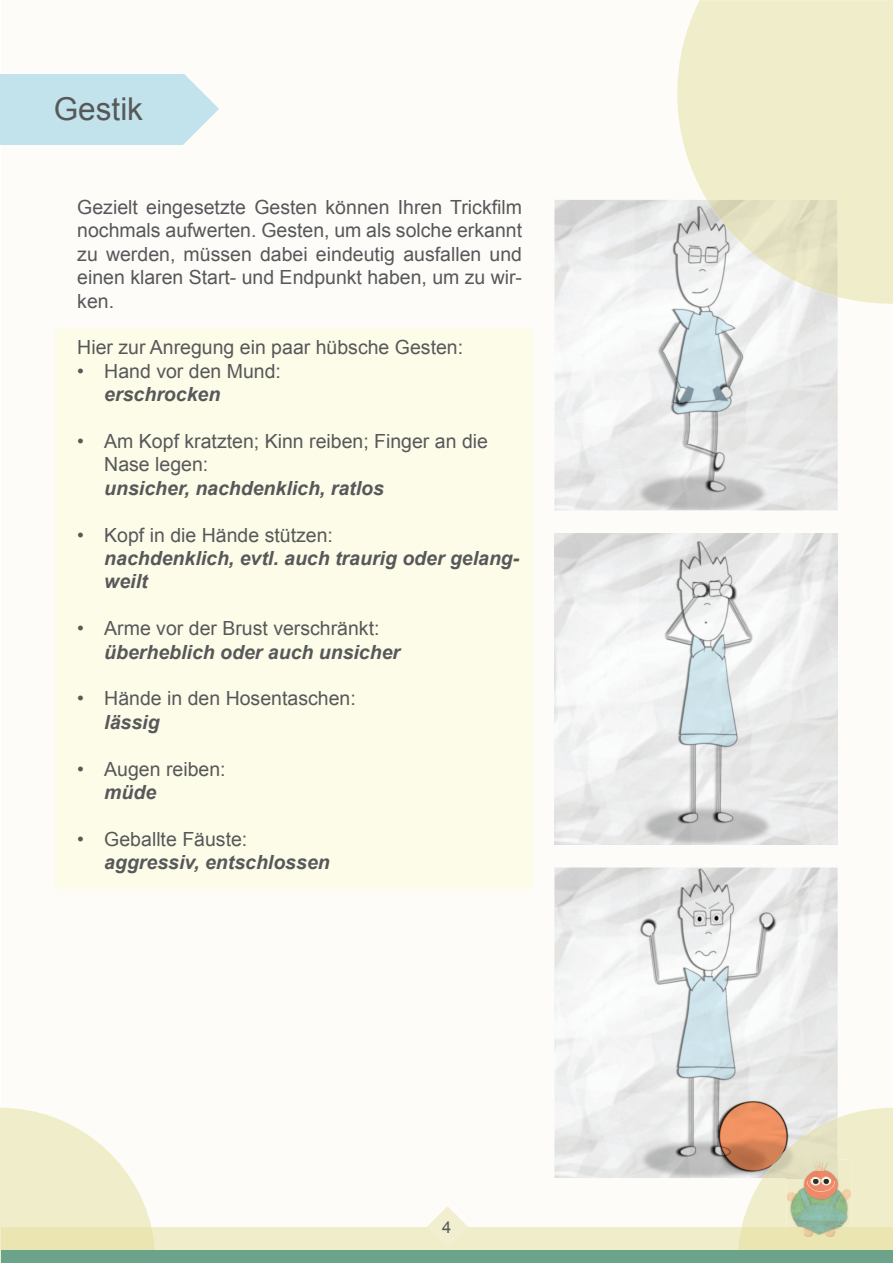
<style>
.page{position:relative;width:893px;height:1263px;background:#fff}
.page>*{position:absolute;margin:0;border:0;box-sizing:border-box;transform-origin:0 0}
.t1{font:31.5px "Arial";color:#57585a}
.t2{font:19.5px/23.4px "Arial";color:#57585a;text-align:justify}
.t3{font:italic 700 19.5px/23.4px "Arial";color:#57585a}
.t4{font:16.5px "Arial";color:#57585a}
</style>
<div class="page">
<img style="left:554px;top:200px;width:284px;height:310px">
<img style="left:554px;top:867px;width:284px;height:241px">
<img style="left:554px;top:534px;width:284px;height:310px">
<svg style="left:677px;top:0;width:216px;height:304px;background:#efecce"></svg>
<img style="left:707px;top:200px;width:131px;height:97px">
<svg style="left:0;top:1108px;width:893px;height:155px"></svg>
<div style="left:1px;top:1250px;width:892px;height:13px;background:#6ca38b"></div>
<img style="left:787px;top:1159px;width:64px;height:77px">
<img style="left:787px;top:1159px;width:51px;height:19px">
<div style="left:56px;top:328px;width:477px;height:561px;background:#fdfce8"></div>
<svg style="left:183px;top:73px;width:36px;height:72px"></svg>
<div style="left:1px;top:74px;width:182px;height:71px;background:#c2e3ec"></div>
<h1 class="t1" style="left:54px;top:89px;width:91px">Gestik</h1>
<p class="t2" style="left:77px;top:196px;width:446px">Gezielt eingesetzte Gesten können Ihren Trickfilm nochmals aufwerten. Gesten, um als solche erkannt zu werden, müssen dabei eindeutig ausfallen und einen klaren Start- und Endpunkt haben, um zu wir&shy;ken.</p>
<p class="t2" style="left:77px;top:336px;width:387px">Hier zur Anregung ein paar hübsche Gesten:</p>
<p class="t2" style="left:77px;top:359px;width:205px">• Hand vor den Mund:</p>
<p class="t3" style="left:104px;top:383px;width:117px">erschrocken</p>
<p class="t2" style="left:104px;top:430px;width:385px;text-indent:-27px">• Am Kopf kratzten; Kinn reiben; Finger an die<br>Nase legen:</p>
<p class="t3" style="left:104px;top:477px;width:281px">unsicher, nachdenklich, ratlos</p>
<p class="t2" style="left:77px;top:523px;width:257px">• Kopf in die Hände stützen:</p>
<p class="t3" style="left:104px;top:547px;width:417px">nachdenklich, evtl. auch traurig oder gelang&shy;weilt</p>
<p class="t2" style="left:77px;top:617px;width:304px">• Arme vor der Brust verschränkt:</p>
<p class="t3" style="left:104px;top:641px;width:297px">überheblich oder auch unsicher</p>
<p class="t2" style="left:77px;top:687px;width:280px">• Hände in den Hosentaschen:</p>
<p class="t3" style="left:104px;top:711px;width:57px">lässig</p>
<p class="t2" style="left:77px;top:757px;width:150px">• Augen reiben:</p>
<p class="t3" style="left:104px;top:781px;width:54px">müde</p>
<p class="t2" style="left:77px;top:827px;width:172px">• Geballte Fäuste:</p>
<p class="t3" style="left:104px;top:851px;width:227px">aggressiv, entschlossen</p>
<p class="t4" style="left:442px;top:1216px;width:11px">4</p>
</div>
